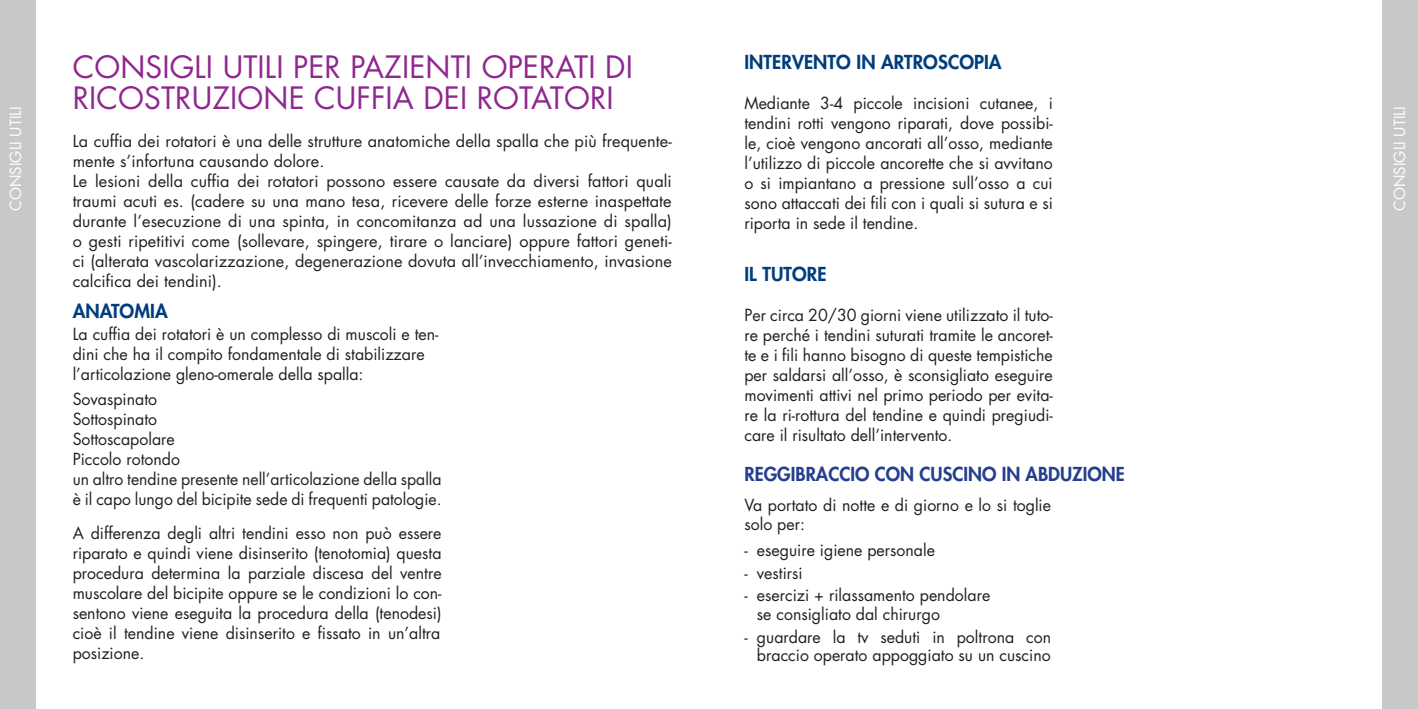
<style>
.page{position:relative;width:1418px;height:709px;background:#fff}
.page>*{position:absolute;margin:0;border:0;box-sizing:border-box;transform-origin:0 0}
.t1{font:30px/31.2px "Futura Std";letter-spacing:.005em;color:#90268f}
.t2{font:800 18.75px "Futura Std";letter-spacing:.005em;color:#013d7d}
.t3{font:800 18.75px "Futura Std";color:#253f8e}
.t4{font:16.25px/20px "Futura Std";color:#231f20}
.t5{font:15px "Futura Std";color:#fff}
</style>
<div class="page">
<div style="left:0;top:0;width:35px;height:709px;background:#c7c8ca"></div>
<div style="left:1382px;top:0;width:35px;height:709px;background:#c7c8ca"></div>
<p class="t2" style="left:744px;top:50px;width:259px">INTERVENTO IN ARTROSCOPIA</p>
<p class="t4" style="left:744px;top:93px;width:310px;text-align:justify">Mediante 3-4 piccole incisioni cutanee, i tendini rotti vengono riparati, dove possibi&shy;le, cioè vengono ancorati all’osso, mediante l’utilizzo di piccole ancorette che si avvitano o si impiantano a pressione sull’osso a cui sono attaccati dei fili con i quali si sutura e si riporta in sede il tendine.</p>
<p class="t2" style="left:744px;top:262px;width:84px">IL TUTORE</p>
<p class="t4" style="left:744px;top:305px;width:310px;text-align:justify">Per circa 20/30 giorni viene utilizzato il tuto&shy;re perché i tendini suturati tramite le ancoret&shy;te e i fili hanno bisogno di queste tempistiche per saldarsi all’osso, è sconsigliato eseguire movimenti attivi nel primo periodo per evita&shy;re la ri-rottura del tendine e quindi pregiudi&shy;care il risultato dell’intervento.</p>
<p class="t3" style="left:744px;top:462px;width:382px">REGGIBRACCIO CON CUSCINO IN ABDUZIONE</p>
<p class="t4" style="left:744px;top:496px;width:308px;line-height:18.8px">Va portato di notte e di giorno e lo si toglie solo per:</p>
<p class="t4" style="left:744px;top:540px;width:192px">- eseguire igiene personale</p>
<p class="t4" style="left:744px;top:563px;width:60px">- vestirsi</p>
<p class="t4" style="left:757px;top:586px;width:235px;line-height:18.8px;text-indent:-13px">- esercizi + rilassamento pendolare se consigliato dal chirurgo</p>
<p class="t4" style="left:744px;top:627px;width:308px;line-height:18.8px;text-align:right">- guardare la tv seduti in poltrona con braccio operato appoggiato su un cuscino</p>
<h1 class="t1" style="left:73px;top:52px;width:562px">CONSIGLI UTILI PER PAZIENTI OPERATI DI<br>RICOSTRUZIONE CUFFIA DEI ROTATORI</h1>
<p class="t4" style="left:73px;top:131px;width:600px">La cuffia dei rotatori è una delle strutture anatomiche della spalla che più frequente&shy;mente s’infortuna causando dolore.<br>Le lesioni della cuffia dei rotatori possono essere causate da diversi fattori quali traumi acuti es. (cadere su una mano tesa, ricevere delle forze esterne inaspettate durante l’esecuzione di una spinta, in concomitanza ad una lussazione di spalla) o gesti ripetitivi come (sollevare, spingere, tirare o lanciare) oppure fattori geneti&shy;ci (alterata vascolarizzazione, degenerazione dovuta all’invecchiamento, invasione calcifica dei tendini).</p>
<p class="t5" style="left:6px;top:211px;width:106px;rotate:-90deg">CONSIGLI UTILI</p>
<p class="t5" style="left:1389px;top:211px;width:106px;rotate:-90deg">CONSIGLI UTILI</p>
<p class="t2" style="left:73px;top:299px;width:96px">ANATOMIA</p>
<p class="t4" style="left:73px;top:324px;width:367px">La cuffia dei rotatori è un complesso di muscoli e ten&shy;dini che ha il compito fondamentale di stabilizzare l’articolazione gleno-omerale della spalla:</p>
<p class="t4" style="left:73px;top:389px;width:370px">Sovaspinato<br>Sottospinato<br>Sottoscapolare<br>Piccolo rotondo<br>un altro tendine presente nell’articolazione della spalla è il capo lungo del bicipite sede di frequenti patologie.</p>
<p class="t4" style="left:73px;top:523px;width:370px;text-align:justify">A differenza degli altri tendini esso non può essere riparato e quindi viene disinserito (tenotomia) questa procedura determina la parziale discesa del ventre muscolare del bicipite oppure se le condizioni lo con&shy;sentono viene eseguita la procedura della (tenodesi) cioè il tendine viene disinserito e fissato in un’altra posizione.</p>
</div>
